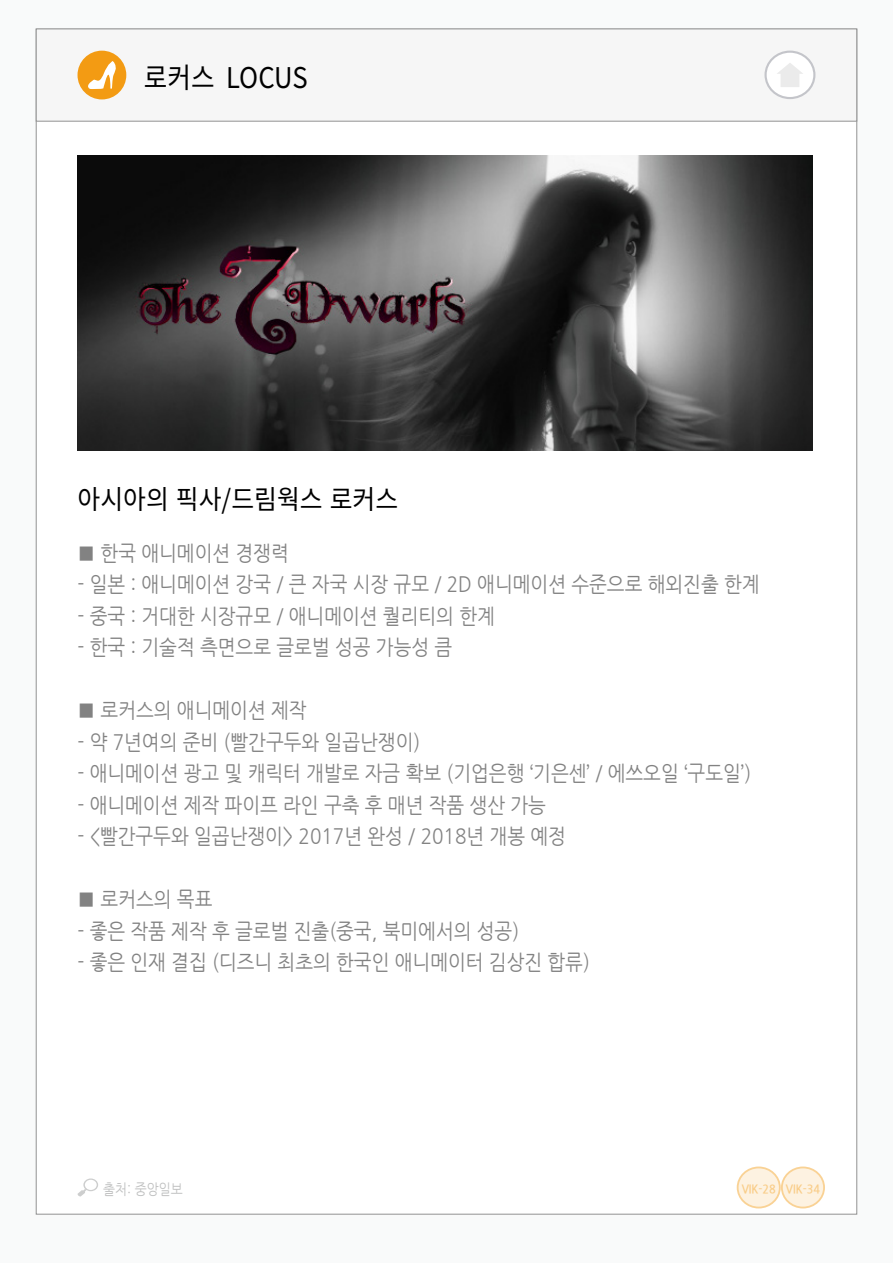
<style>
.page{position:relative;width:893px;height:1263px;background:#f9fafa}
.page>*{position:absolute;margin:0;border:0;box-sizing:border-box;transform-origin:0 0}
.t1{font:28.5px "Noto Sans CJ Kkr";letter-spacing:-.005em;color:#000;scale:.9 1}
.t2{font:26.7px "Noto Sans CJ Kkr";color:#000;scale:.93 1}
.t3{font:21px "Nanum Gothic";color:#828282;scale:.9 1}
.t4{font:14.85px "Nanum Gothic";color:#bfc0c0;scale:.86 1}
.t5{font:700 12.15px "Nanum Gothic";color:#f9cd89;scale:.9 1}
</style>
<div class="page">
<div style="left:36px;top:29px;width:821px;height:1185px;background:#fff;border:1px solid #929292"></div>
<div style="left:36px;top:29px;width:821px;height:92px;background:#f6f6f6;border:1px solid #929292"></div>
<svg style="left:77px;top:1178px;width:21px;height:18px"></svg>
<div style="left:78px;top:51px;width:48px;height:48px;background:#f39b13;border-radius:50%"></div>
<img style="left:78px;top:156px;width:734px;height:295px">
<svg style="left:782px;top:1167px;width:42px;height:40px"></svg>
<div style="left:781px;top:1166px;width:44px;height:42px;border:2px solid #f39b13;border-radius:50%"></div>
<div style="left:738px;top:1167px;width:42px;height:40px;background:#fdf2e1;border-radius:50%"></div>
<div style="left:737px;top:1166px;width:44px;height:42px;border:2px solid #f39b13;border-radius:50%"></div>
<svg style="left:88px;top:61px;width:28px;height:28px"></svg>
<div style="left:766px;top:52px;width:48px;height:46px;background:#fff;border-radius:50%"></div>
<div style="left:764px;top:51px;width:51px;height:48px;border:2px solid #c4c5ca;border-radius:50%"></div>
<svg style="left:777px;top:63px;width:26px;height:24px"></svg>
<h1 class="t1" style="left:144px;top:61px;width:184px">로커스 LOCUS</h1>
<p class="t2" style="left:78px;top:484px;width:346px">아시아의 픽사/드림웍스 로커스</p>
<p class="t3" style="left:78px;top:543px;width:236px">■ 한국 애니메이션 경쟁력</p>
<p class="t3" style="left:78px;top:574px;width:759px">- 일본 : 애니메이션 강국 / 큰 자국 시장 규모 / 2D 애니메이션 수준으로 해외진출 한계</p>
<p class="t3" style="left:78px;top:606px;width:465px">- 중국 : 거대한 시장규모 / 애니메이션 퀄리티의 한계</p>
<p class="t3" style="left:78px;top:637px;width:418px">- 한국 : 기술적 측면으로 글로벌 성공 가능성 큼</p>
<p class="t3" style="left:78px;top:700px;width:256px">■ 로커스의 애니메이션 제작</p>
<p class="t3" style="left:78px;top:732px;width:382px">- 약 7년여의 준비 (빨간구두와 일곱난쟁이)</p>
<p class="t3" style="left:78px;top:763px;width:750px">- 애니메이션 광고 및 캐릭터 개발로 자금 확보 (기업은행 ‘기은센’ / 에쓰오일 ‘구도일’)</p>
<p class="t3" style="left:78px;top:795px;width:522px">- 애니메이션 제작 파이프 라인 구축 후 매년 작품 생산 가능</p>
<p class="t3" style="left:78px;top:826px;width:544px">- &lt;빨간구두와 일곱난쟁이&gt; 2017년 완성 / 2018년 개봉 예정</p>
<p class="t3" style="left:78px;top:889px;width:151px">■ 로커스의 목표</p>
<p class="t3" style="left:78px;top:921px;width:492px">- 좋은 작품 제작 후 글로벌 진출(중국, 북미에서의 성공)</p>
<p class="t3" style="left:78px;top:952px;width:571px">- 좋은 인재 결집 (디즈니 최초의 한국인 애니메이터 김상진 합류)</p>
<p class="t4" style="left:103px;top:1182px;width:94px">출처: 중앙일보</p>
<p class="t5" style="left:742px;top:1183px;width:89px">VIK-28 VIK-34</p>
</div>
